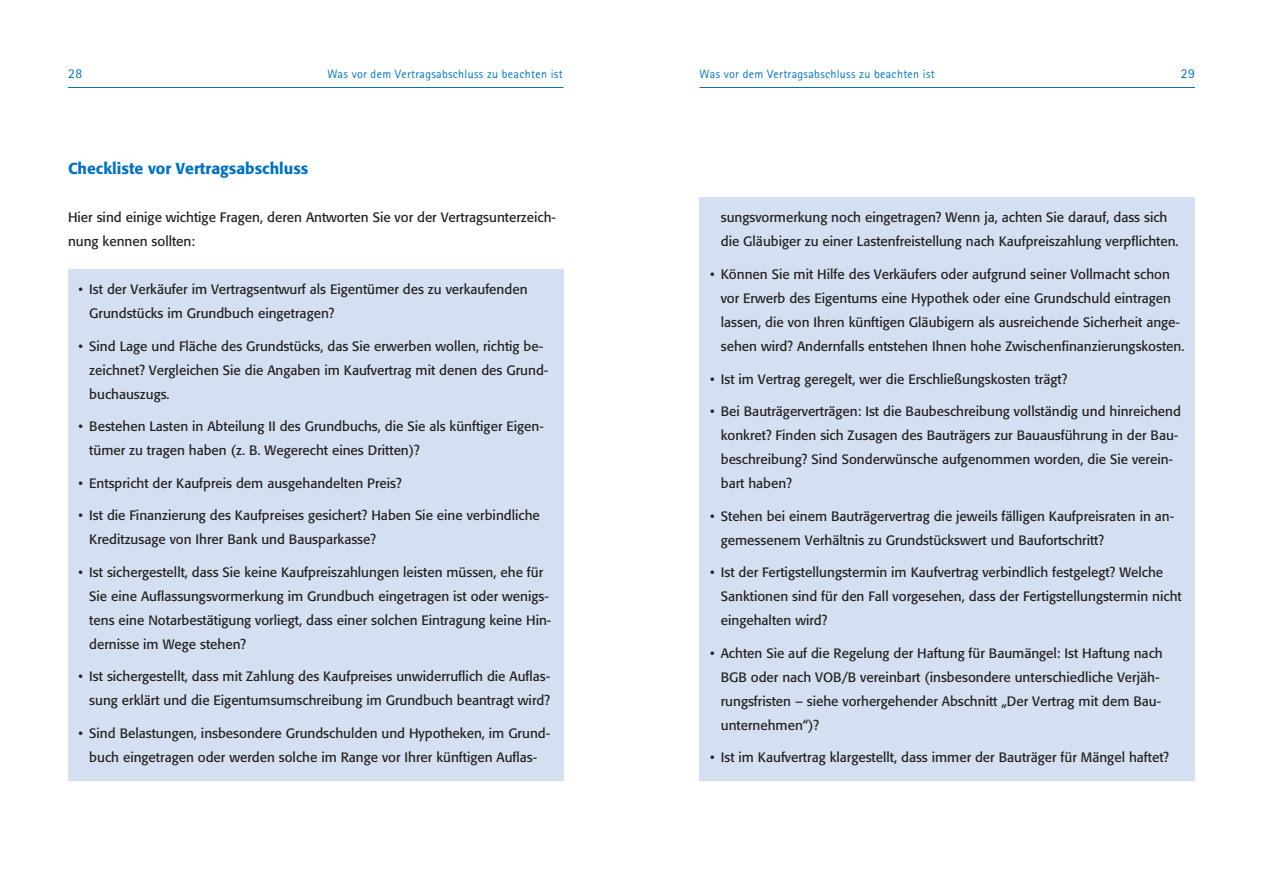
<style>
.page{position:relative;width:1263px;height:893px;background:#fff}
.page>*{position:absolute;margin:0;border:0;box-sizing:border-box;transform-origin:0 0}
.t1{font:500 15.75px "Formata";color:#0072bc}
.t2{font:13.5px/24px "Formata";color:#231f20}
.t3{font:13.5px "AT Rotis Sans Serif";color:#0072bc}
.t4{font:12px "AT Rotis Sans Serif";letter-spacing:.025em;color:#0072bc}
</style>
<div class="page">
<div style="left:699px;top:197px;width:496px;height:583px;background:#d4e0f1"></div>
<div style="left:68px;top:269px;width:495px;height:511px;background:#d4e0f1"></div>
<hr style="left:699px;top:87px;width:496px;height:1px;background:#0072bc">
<hr style="left:68px;top:87px;width:495px;height:1px;background:#0072bc">
<p class="t3" style="left:68px;top:66px;width:16px">28</p>
<p class="t4" style="left:327px;top:67px;width:237px">Was vor dem Vertragsabschluss zu beachten ist</p>
<p class="t1" style="left:68px;top:159px;width:242px">Checkliste vor Vertragsabschluss</p>
<p class="t2" style="left:68px;top:205px;width:489px">Hier sind einige wichtige Fragen, deren Antworten Sie vor der Vertragsunterzeich&shy;nung kennen sollten:</p>
<p class="t2" style="left:89px;top:277px;width:440px;text-indent:-11px">• Ist der Verkäufer im Vertragsentwurf als Eigentümer des zu verkaufenden<br>Grundstücks im Grundbuch eingetragen?</p>
<p class="t2" style="left:89px;top:334px;width:461px;text-indent:-11px">• Sind Lage und Fläche des Grundstücks, das Sie erwerben wollen, richtig be&shy;zeichnet? Vergleichen Sie die Angaben im Kaufvertrag mit denen des Grund&shy;buchauszugs.</p>
<p class="t2" style="left:89px;top:414px;width:456px;text-indent:-11px">• Bestehen Lasten in Abteilung II des Grundbuchs, die Sie als künftiger Eigen&shy;tümer zu tragen haben (z. B. Wegerecht eines Dritten)?</p>
<p class="t2" style="left:79px;top:471px;width:325px">• Entspricht der Kaufpreis dem ausgehandelten Preis?</p>
<p class="t2" style="left:89px;top:503px;width:452px;text-indent:-11px">• Ist die Finanzierung des Kaufpreises gesichert? Haben Sie eine verbindliche<br>Kreditzusage von Ihrer Bank und Bausparkasse?</p>
<p class="t2" style="left:89px;top:560px;width:464px;text-indent:-11px">• Ist sichergestellt, dass Sie keine Kaufpreiszahlungen leisten müssen, ehe für Sie eine Auflassungsvormerkung im Grundbuch eingetragen ist oder wenigs&shy;tens eine Notarbestätigung vorliegt, dass einer solchen Eintragung keine Hin&shy;dernisse im Wege stehen?</p>
<p class="t2" style="left:79px;top:664px;width:473px;text-align:right">• Ist sichergestellt, dass mit Zahlung des Kaufpreises unwiderruflich die Auflas&shy;sung erklärt und die Eigentumsumschreibung im Grundbuch beantragt wird?</p>
<p class="t2" style="left:79px;top:721px;width:473px;text-align:center">• Sind Belastungen, insbesondere Grundschulden und Hypotheken, im Grund&shy;buch eingetragen oder werden solche im Range vor Ihrer künftigen Auflas-</p>
<p class="t4" style="left:699px;top:67px;width:237px">Was vor dem Vertragsabschluss zu beachten ist</p>
<p class="t3" style="left:1181px;top:66px;width:16px">29</p>
<p class="t2" style="left:721px;top:206px;width:458px">sungsvormerkung noch eingetragen? Wenn ja, achten Sie darauf, dass sich die Gläubiger zu einer Lastenfreistellung nach Kaufpreiszahlung verpflichten.</p>
<p class="t2" style="left:721px;top:262px;width:464px;text-indent:-11px">• Können Sie mit Hilfe des Verkäufers oder aufgrund seiner Vollmacht schon vor Erwerb des Eigentums eine Hypothek oder eine Grundschuld eintragen lassen, die von Ihren künftigen Gläubigern als ausreichende Sicherheit ange&shy;sehen wird? Andernfalls entstehen Ihnen hohe Zwischenfinanzierungskosten.</p>
<p class="t2" style="left:710px;top:367px;width:359px">• Ist im Vertrag geregelt, wer die Erschließungskosten trägt?</p>
<p class="t2" style="left:721px;top:399px;width:462px;text-indent:-11px">• Bei Bauträgerverträgen: Ist die Baubeschreibung vollständig und hinreichend konkret? Finden sich Zusagen des Bauträgers zur Bauausführung in der Bau&shy;beschreibung? Sind Sonderwünsche aufgenommen worden, die Sie verein&shy;bart haben?</p>
<p class="t2" style="left:721px;top:504px;width:455px;text-indent:-11px">• Stehen bei einem Bauträgervertrag die jeweils fälligen Kaufpreisraten in an&shy;gemessenem Verhältnis zu Grundstückswert und Baufortschritt?</p>
<p class="t2" style="left:721px;top:560px;width:462px;text-indent:-11px">• Ist der Fertigstellungstermin im Kaufvertrag verbindlich festgelegt? Welche<br>Sanktionen sind für den Fall vorgesehen, dass der Fertigstellungstermin nicht eingehalten wird?</p>
<p class="t2" style="left:721px;top:641px;width:443px;text-indent:-11px">• Achten Sie auf die Regelung der Haftung für Baumängel: Ist Haftung nach BGB oder nach VOB/B vereinbart (insbesondere unterschiedliche Verjäh&shy;rungsfristen – siehe vorhergehender Abschnitt „Der Vertrag mit dem Bau&shy;unternehmen“)?</p>
<p class="t2" style="left:710px;top:745px;width:461px">• Ist im Kaufvertrag klargestellt, dass immer der Bauträger für Mängel haftet?</p>
</div>
